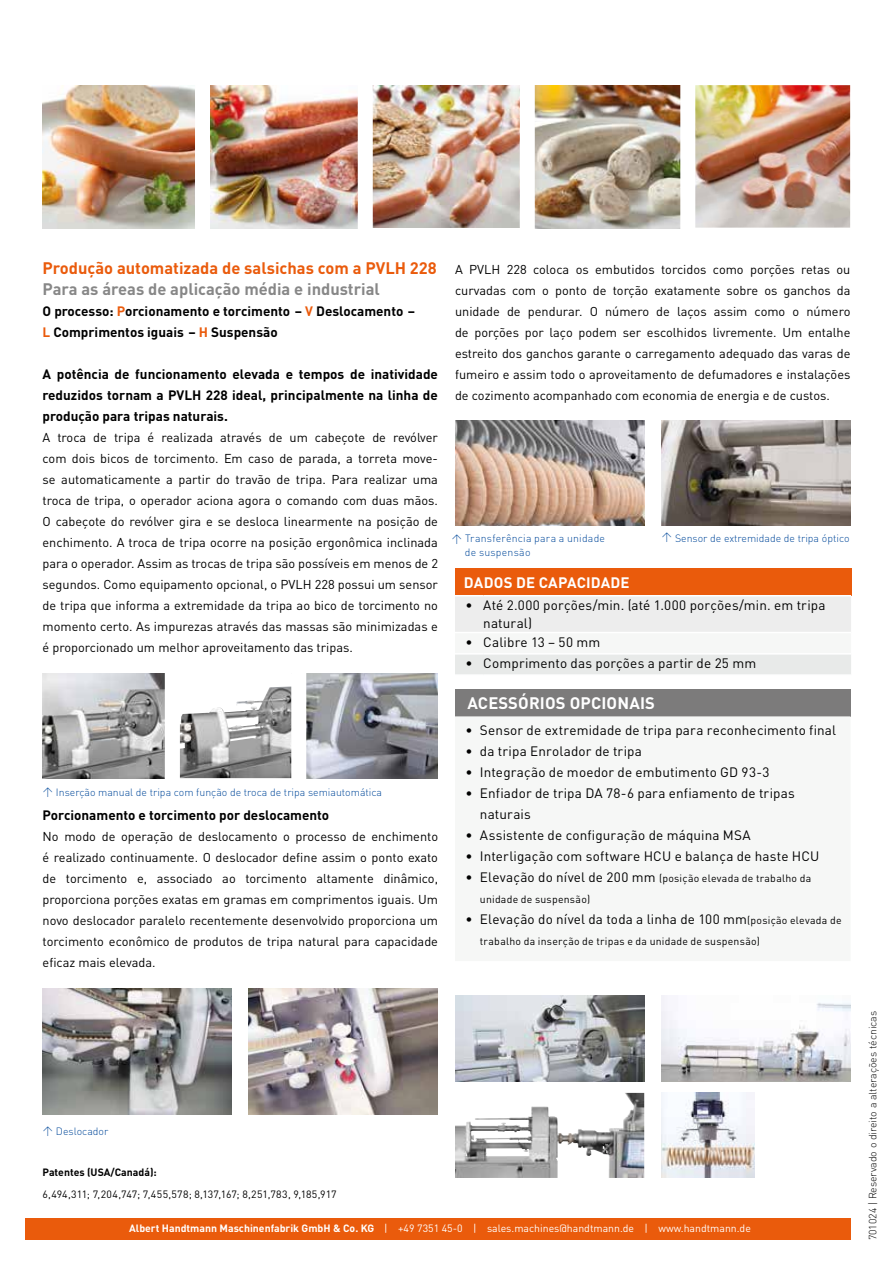
<style>
.page{position:relative;width:893px;height:1263px;background:#fff}
.page>*{position:absolute;margin:0;border:0;box-sizing:border-box;transform-origin:0 0}
.t1{font:700 16.5px "DIN Pro";color:#ea5b0c}
.t2{font:700 16.5px "DIN Pro";color:#878787}
.t3{font:700 16.5px "DIN Pro";letter-spacing:.01em;color:#fff}
.t4{font:700 15px "DIN Pro";letter-spacing:.01em;color:#fff}
.t5{font:13.5px/21px "DIN Pro";letter-spacing:.01em;color:#000}
.t6{font:700 13.5px/21px "DIN Pro";color:#000}
.t7{font:12.75px/21px "DIN Pro";color:#000;text-align:justify}
.t8{font:10.5px/21px "DIN Pro";letter-spacing:.02em;color:#000}
.t9{font:300 10.5px "DIN Pro";color:#00489a}
.t10{font:10.5px "DIN Pro";color:#fff}
.t11{font:300 10.5px "DIN Pro";color:#000}
.t12{font:300 10.5px/13.5px "DIN Pro";letter-spacing:.02em;color:#00489a}
.t13{font:700 10.5px "DIN Pro";color:#000}
.s1{color:#ea5b0c}
.s2{font-size:13.5px}
.s3{font-size:10.5px}
.s4{font-weight:700}
</style>
<div class="page">
<div style="left:26px;top:1218px;width:824px;height:21px;background:#ea5b0c"></div>
<img style="left:42px;top:85px;width:808px;height:143px">
<img style="left:43px;top:988px;width:189px;height:126px">
<div style="left:195px;top:73px;width:15px;height:170px;background:#fff"></div>
<div style="left:358px;top:73px;width:15px;height:170px;background:#fff"></div>
<div style="left:520px;top:73px;width:15px;height:170px;background:#fff"></div>
<div style="left:680px;top:73px;width:15px;height:170px;background:#fff"></div>
<img style="left:455px;top:421px;width:189px;height:105px">
<img style="left:661px;top:421px;width:189px;height:105px">
<img style="left:455px;top:996px;width:189px;height:85px">
<img style="left:661px;top:996px;width:189px;height:85px">
<img style="left:180px;top:686px;width:111px;height:92px">
<img style="left:306px;top:673px;width:132px;height:105px">
<img style="left:249px;top:988px;width:189px;height:126px">
<img style="left:455px;top:1093px;width:178px;height:85px">
<img style="left:43px;top:673px;width:122px;height:105px">
<img style="left:661px;top:1093px;width:94px;height:85px">
<div style="left:455px;top:568px;width:396px;height:28px;background:#ea5b0c"></div>
<svg style="left:455px;top:595px;width:396px;height:79px"></svg>
<hr style="left:483px;top:632px;width:368px;height:1px;background:#fff">
<hr style="left:455px;top:653px;width:28px;height:2px;background:#fff">
<hr style="left:483px;top:653px;width:368px;height:2px;background:#fff">
<div style="left:455px;top:689px;width:395px;height:27px;background:#7c7b7b"></div>
<svg style="left:455px;top:716px;width:395px;height:1px"></svg>
<p class="t1" style="left:43px;top:254px;width:396px">Produção automatizada de salsichas com a PVLH 228</p>
<p class="t2" style="left:43px;top:275px;width:339px">Para as áreas de aplicação média e industrial</p>
<p class="t6" style="left:43px;top:299px;width:374px">O processo: <span class="s1">P</span>orcionamento e torcimento – <span class="s1">V</span> Deslocamento –<br><span class="s1">L</span> Comprimentos iguais – <span class="s1">H</span> Suspensão</p>
<p class="t6" style="left:43px;top:362px;width:397px;text-align:justify">A potência de funcionamento elevada e tempos de inatividade reduzidos tornam a PVLH 228 ideal, principalmente na linha de produção para tripas naturais.</p>
<p class="t7" style="left:43px;top:426px;width:397px">A troca de tripa é realizada através de um cabeçote de revólver com dois bicos de torcimento. Em caso de parada, a torreta move&shy;se automaticamente a partir do travão de tripa. Para realizar uma troca de tripa, o operador aciona agora o comando com duas mãos.<br>O cabeçote do revólver gira e se desloca linearmente na posição de enchimento. A troca de tripa ocorre na posição ergonômica inclinada para o operador. Assim as trocas de tripa são possíveis em menos de 2 segundos. Como equipamento opcional, o PVLH 228 possui um sensor de tripa que informa a extremidade da tripa ao bico de torcimento no momento certo. As impurezas através das massas são minimizadas e é proporcionado um melhor aproveitamento das tripas.</p>
<p class="t9" style="left:43px;top:784px;width:341px">↑ Inserção manual de tripa com função de troca de tripa semiautomática</p>
<p class="t6" style="left:43px;top:803px;width:288px">Porcionamento e torcimento por deslocamento</p>
<p class="t7" style="left:43px;top:825px;width:397px">No modo de operação de deslocamento o processo de enchimento é realizado continuamente. O deslocador define assim o ponto exato de torcimento e, associado ao torcimento altamente dinâmico, proporciona porções exatas em gramas em comprimentos iguais. Um novo deslocador paralelo recentemente desenvolvido proporciona um torcimento econômico de produtos de tripa natural para capacidade eficaz mais elevada.</p>
<p class="t7" style="left:455px;top:258px;width:397px">A PVLH 228 coloca os embutidos torcidos como porções retas ou curvadas com o ponto de torção exatamente sobre os ganchos da unidade de pendurar. O número de laços assim como o número de porções por laço podem ser escolhidos livremente. Um entalhe estreito dos ganchos garante o carregamento adequado das varas de fumeiro e assim todo o aproveitamento de defumadores e instalações de cozimento acompanhado com economia de energia e de custos.</p>
<p class="t12" style="left:465px;top:531px;width:142px;text-indent:-13px">↑ Transferência para a unidade de suspensão</p>
<p class="t9" style="left:661px;top:530px;width:189px">↑ Sensor de extremidade de tripa óptico</p>
<p class="t4" style="left:464px;top:570px;width:167px">DADOS DE CAPACIDADE</p>
<p class="t5" style="left:483px;top:595px;width:344px;line-height:18px;text-indent:-18px">• Até 2.000 porções/min. (até 1.000 porções/min. em tripa natural)</p>
<p class="t5" style="left:466px;top:630px;width:136px">• Calibre 13 – 50 mm</p>
<p class="t5" style="left:466px;top:652px;width:292px">• Comprimento das porções a partir de 25 mm</p>
<p class="t3" style="left:467px;top:689px;width:189px">ACESSÓRIOS OPCIONAIS</p>
<p class="t5" style="left:466px;top:718px;width:9px;text-align:justify">• • • •</p>
<p class="t5" style="left:466px;top:823px;width:9px;text-align:justify">• • •</p>
<p class="t5" style="left:466px;top:907px;width:9px">•</p>
<p class="t5" style="left:480px;top:718px;width:358px">Sensor de extremidade de tripa para reconhecimento final da tripa Enrolador de tripa<br>Integração de moedor de embutimento GD 93-3<br>Enfiador de tripa DA 78-6 para enfiamento de tripas naturais<br>Assistente de configuração de máquina MSA<br>Interligação com software HCU e balança de haste HCU</p>
<p class="t8" style="left:480px;top:867px;width:333px"><span class="s2">Elevação do nível de 200 mm</span> (posição elevada de trabalho da unidade de suspensão)</p>
<p class="t5" style="left:480px;top:907px;width:363px">Elevação do nível da toda a linha de 100 mm<span class="s3">(posição elevada de</span></p>
<p class="t8" style="left:480px;top:930px;width:281px">trabalho da inserção de tripas e da unidade de suspensão)</p>
<p class="t9" style="left:43px;top:1123px;width:67px">↑ Deslocador</p>
<p class="t13" style="left:43px;top:1163px;width:116px">Patentes (USA/Canadá):</p>
<p class="t8" style="left:43px;top:1183px;width:296px">6,494,311; 7,204,747; 7,455,578; 8,137,167; 8,251,783, 9,185,917</p>
<p class="t10" style="left:129px;top:1219px;width:623px"><span class="s4">Albert Handtmann Maschinenfabrik GmbH &amp; Co. KG</span> | +49 7351 45-0 | sales.machines@handtmann.de | www.handtmann.de</p>
<p class="t11" style="left:865px;top:1240px;width:231px;rotate:-90deg">701024 | Reservado o direito a alterações técnicas</p>
</div>
